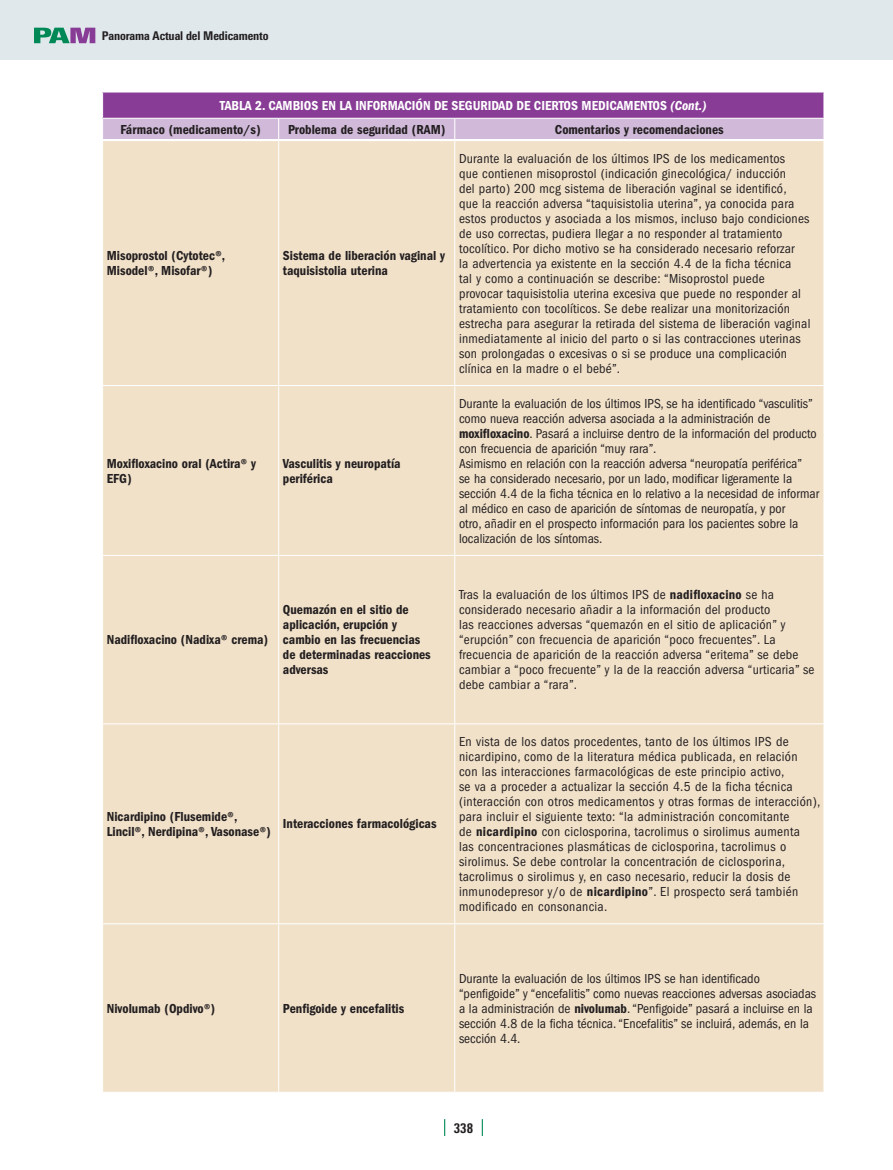
<style>
.page{position:relative;width:893px;height:1170px;background:#fff}
.page>*{position:absolute;margin:0;border:0;box-sizing:border-box;transform-origin:0 0}
.TABLA-PARRAFO-IZQUIE{font:condensed 13.5px/15px "ITC Franklin Gothic Std";letter-spacing:.015em;color:#231f20}
.TABLA-PARRAFO-IZQUIE-2{font:13.5px/15px "ITC Franklin Gothic Std Dm Cd";color:#231f20}
.TABLA-CABECERA-DOS{font:13.5px "ITC Franklin Gothic Std Dm Cd";color:#231f20}
.TABLA-CABECERA{font:13.5px "ITC Franklin Gothic Std Dm Cd";color:#fff}
.t1{font:800 condensed 13.5px "Linotype Univers";color:#231f20;scale:.95 1}
.t2{font:800 condensed 12px "Linotype Univers";letter-spacing:-.01em;color:#231f20}
.s1{font-family:"ITC Franklin Gothic Std Dm Cd It"}
.s2{font-family:"ITC Franklin Gothic Std Dm Cd";font-stretch:normal}
</style>
<div class="page">
<svg style="left:444px;top:1119px;width:1px;height:16px"></svg>
<svg style="left:482px;top:1119px;width:1px;height:16px"></svg>
<div style="left:0;top:0;width:893px;height:60px;background:#e0e8ec"></div>
<svg style="left:34px;top:28px;width:61px;height:15px"></svg>
<svg style="left:102px;top:92px;width:722px;height:47px;background:#ab78b6"></svg>
<div style="left:103px;top:141px;width:720px;height:950px;background:#f1e1c9"></div>
<hr style="left:278px;top:141px;width:1px;height:244px;background:#fff">
<hr style="left:454px;top:141px;width:1px;height:244px;background:#fff">
<hr style="left:102px;top:385px;width:177px;height:1px;background:#fff">
<hr style="left:279px;top:385px;width:176px;height:1px;background:#fff">
<hr style="left:278px;top:386px;width:1px;height:169px;background:#fff">
<hr style="left:455px;top:385px;width:369px;height:1px;background:#fff">
<hr style="left:454px;top:386px;width:1px;height:169px;background:#fff">
<hr style="left:102px;top:555px;width:177px;height:1px;background:#fff">
<hr style="left:279px;top:555px;width:176px;height:1px;background:#fff">
<hr style="left:278px;top:556px;width:1px;height:167px;background:#fff">
<hr style="left:455px;top:555px;width:369px;height:1px;background:#fff">
<hr style="left:454px;top:556px;width:1px;height:167px;background:#fff">
<hr style="left:102px;top:723px;width:177px;height:1px;background:#fff">
<hr style="left:279px;top:723px;width:176px;height:1px;background:#fff">
<hr style="left:278px;top:724px;width:1px;height:199px;background:#fff">
<hr style="left:455px;top:723px;width:369px;height:1px;background:#fff">
<hr style="left:454px;top:724px;width:1px;height:199px;background:#fff">
<hr style="left:102px;top:923px;width:177px;height:1px;background:#fff">
<hr style="left:279px;top:923px;width:176px;height:1px;background:#fff">
<hr style="left:278px;top:924px;width:1px;height:167px;background:#fff">
<hr style="left:455px;top:923px;width:369px;height:1px;background:#fff">
<hr style="left:454px;top:924px;width:1px;height:167px;background:#fff">
<p class="t2" style="left:102px;top:29px;width:168px">Panorama Actual del Medicamento</p>
<p class="TABLA-CABECERA" style="left:220px;top:98px;width:488px">TABLA 2. CAMBIOS EN LA INFORMACIÓN DE SEGURIDAD DE CIERTOS MEDICAMENTOS <span class="s1">(Cont.)</span></p>
<p class="TABLA-CABECERA-DOS" style="left:121px;top:121px;width:142px">Fármaco (medicamento/s)</p>
<p class="TABLA-CABECERA-DOS" style="left:288px;top:121px;width:159px">Problema de seguridad (RAM)</p>
<p class="TABLA-CABECERA-DOS" style="left:555px;top:121px;width:170px">Comentarios y recomendaciones</p>
<p class="TABLA-PARRAFO-IZQUIE-2" style="left:107px;top:248px;width:120px">Misoprostol (Cytotec®,<br>Misodel®, Misofar®)</p>
<p class="TABLA-PARRAFO-IZQUIE-2" style="left:283px;top:248px;width:164px">Sistema de liberación vaginal y taquisistolia uterina</p>
<p class="TABLA-PARRAFO-IZQUIE-2" style="left:107px;top:455px;width:151px">Moxifloxacino oral (Actira® y<br>EFG)</p>
<p class="TABLA-PARRAFO-IZQUIE-2" style="left:283px;top:455px;width:119px">Vasculitis y neuropatía periférica</p>
<p class="TABLA-PARRAFO-IZQUIE" style="left:459px;top:151px;width:353px">Durante la evaluación de los últimos IPS de los medicamentos<br>que contienen misoprostol (indicación ginecológica/ inducción<br>del parto) 200 mcg sistema de liberación vaginal se identificó,<br>que la reacción adversa “taquisistolia uterina”, ya conocida para estos productos y asociada a los mismos, incluso bajo condiciones de uso correctas, pudiera llegar a no responder al tratamiento tocolítico. Por dicho motivo se ha considerado necesario reforzar<br>la advertencia ya existente en la sección 4.4 de la ficha técnica<br>tal y como a continuación se describe: “Misoprostol puede provocar taquisistolia uterina excesiva que puede no responder al tratamiento con tocolíticos. Se debe realizar una monitorización estrecha para asegurar la retirada del sistema de liberación vaginal inmediatamente al inicio del parto o si las contracciones uterinas son prolongadas o excesivas o si se produce una complicación clínica en la madre o el bebé”.</p>
<p class="TABLA-PARRAFO-IZQUIE" style="left:459px;top:395px;width:359px">Durante la evaluación de los últimos IPS, se ha identificado “vasculitis” como nueva reacción adversa asociada a la administración de <span class="s2">moxifloxacino</span>. Pasará a incluirse dentro de la información del producto con frecuencia de aparición “muy rara”.</p>
<p class="TABLA-PARRAFO-IZQUIE" style="left:459px;top:455px;width:362px">Asimismo en relación con la reacción adversa “neuropatía periférica”<br>se ha considerado necesario, por un lado, modificar ligeramente la sección 4.4 de la ficha técnica en lo relativo a la necesidad de informar al médico en caso de aparición de síntomas de neuropatía, y por<br>otro, añadir en el prospecto información para los pacientes sobre la localización de los síntomas.</p>
<p class="TABLA-PARRAFO-IZQUIE-2" style="left:107px;top:632px;width:163px">Nadifloxacino (Nadixa® crema)</p>
<p class="TABLA-PARRAFO-IZQUIE-2" style="left:283px;top:602px;width:149px">Quemazón en el sitio de aplicación, erupción y cambio en las frecuencias de determinadas reacciones adversas</p>
<p class="TABLA-PARRAFO-IZQUIE" style="left:459px;top:587px;width:357px">Tras la evaluación de los últimos IPS de <span class="s2">nadifloxacino</span> se ha considerado necesario añadir a la información del producto<br>las reacciones adversas “quemazón en el sitio de aplicación” y “erupción” con frecuencia de aparición “poco frecuentes”. La frecuencia de aparición de la reacción adversa “eritema” se debe cambiar a “poco frecuente” y la de la reacción adversa “urticaria” se debe cambiar a “rara”.</p>
<p class="TABLA-PARRAFO-IZQUIE-2" style="left:107px;top:809px;width:166px">Nicardipino (Flusemide®,<br>Lincil®, Nerdipina®, Vasonase®)</p>
<p class="TABLA-PARRAFO-IZQUIE-2" style="left:283px;top:816px;width:155px">Interacciones farmacológicas</p>
<p class="TABLA-PARRAFO-IZQUIE" style="left:459px;top:734px;width:363px">En vista de los datos procedentes, tanto de los últimos IPS de nicardipino, como de la literatura médica publicada, en relación<br>con las interacciones farmacológicas de este principio activo,<br>se va a proceder a actualizar la sección 4.5 de la ficha técnica (interacción con otros medicamentos y otras formas de interacción), para incluir el siguiente texto: “la administración concomitante<br>de <span class="s2">nicardipino</span> con ciclosporina, tacrolimus o sirolimus aumenta<br>las concentraciones plasmáticas de ciclosporina, tacrolimus o sirolimus. Se debe controlar la concentración de ciclosporina, tacrolimus o sirolimus y, en caso necesario, reducir la dosis de inmunodepresor y/o de <span class="s2">nicardipino</span>”. El prospecto será también modificado en consonancia.</p>
<p class="TABLA-PARRAFO-IZQUIE-2" style="left:107px;top:1000px;width:110px">Nivolumab (Opdivo®)</p>
<p class="TABLA-PARRAFO-IZQUIE-2" style="left:283px;top:1000px;width:123px">Penfigoide y encefalitis</p>
<p class="TABLA-PARRAFO-IZQUIE" style="left:459px;top:970px;width:359px">Durante la evaluación de los últimos IPS se han identificado “penfigoide” y “encefalitis” como nuevas reacciones adversas asociadas a la administración de <span class="s2">nivolumab</span>. “Penfigoide” pasará a incluirse en la sección 4.8 de la ficha técnica. “Encefalitis” se incluirá, además, en la sección 4.4.</p>
<p class="t1" style="left:454px;top:1119px;width:22px">338</p>
</div>
